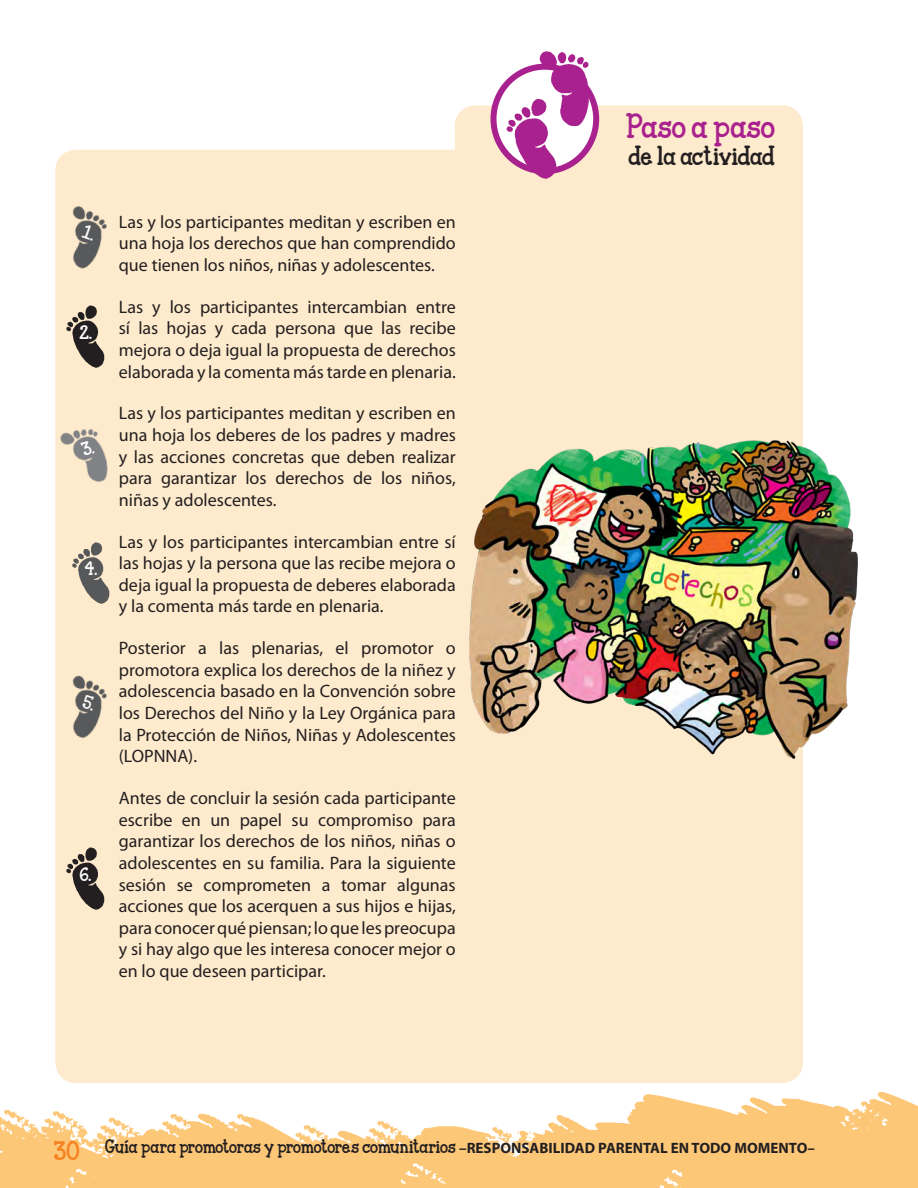
<style>
.page{position:relative;width:918px;height:1188px;background:#fff}
.page>*{position:absolute;margin:0;border:0;box-sizing:border-box;transform-origin:0 0}
.t1{font:27px "Janda Closer To Free";color:#a9218e}
.t2{font:21px "Janda Closer To Free";letter-spacing:-.015em;color:#231f20}
.t3{font:18px/21.6px "Myriad Pro";color:#231f20;text-align:justify}
.t4{font:15px "Janda Closer To Free";color:#231f20}
.t5{font:15px "Janda Closer To Free";color:#fff}
.s1{font-size:21px;color:#f58220}
.s2{font-family:"Myriad Pro";font-weight:700}
</style>
<div class="page">
<img style="left:0;top:1092px;width:918px;height:96px">
<div style="left:455px;top:105px;width:348px;height:118px;background:#feeacc;border-radius:21px"></div>
<div style="left:55px;top:150px;width:748px;height:933px;background:#feeacc;border-radius:21px"></div>
<div style="left:490px;top:64px;width:109px;height:110px;border:6px solid #a9218e;border-radius:50%"></div>
<img style="left:498px;top:51px;width:96px;height:128px">
<img style="left:55px;top:202px;width:52px;height:76px">
<img style="left:55px;top:672px;width:52px;height:75px">
<img style="left:60px;top:429px;width:48px;height:53px">
<img style="left:66px;top:305px;width:39px;height:63px">
<img style="left:66px;top:847px;width:39px;height:63px">
<img style="left:72px;top:542px;width:38px;height:62px">
<img style="left:469px;top:440px;width:389px;height:319px">
<svg style="left:82px;top:224px;width:12px;height:17px"></svg>
<svg style="left:82px;top:694px;width:12px;height:17px"></svg>
<svg style="left:80px;top:440px;width:15px;height:16px"></svg>
<p class="t5" style="left:79px;top:321px;width:14px">2.</p>
<p class="t5" style="left:85px;top:557px;width:14px">4.</p>
<p class="t5" style="left:80px;top:862px;width:13px">6.</p>
<p class="t3" style="left:119px;top:211px;width:338px">Las y los participantes meditan y escriben en una hoja los derechos que han comprendido que tienen los niños, niñas y adolescentes.</p>
<p class="t3" style="left:119px;top:296px;width:339px">Las y los participantes intercambian entre sí las hojas y cada persona que las recibe mejora o deja igual la propuesta de derechos elaborada y la comenta más tarde en plenaria.</p>
<p class="t3" style="left:119px;top:403px;width:339px">Las y los participantes meditan y escriben en una hoja los deberes de los padres y madres y las acciones concretas que deben realizar para garantizar los derechos de los niños, niñas y adolescentes.</p>
<p class="t3" style="left:119px;top:531px;width:338px">Las y los participantes intercambian entre sí las hojas y la persona que las recibe mejora o deja igual la propuesta de deberes elaborada y la comenta más tarde en plenaria.</p>
<p class="t3" style="left:119px;top:638px;width:339px">Posterior a las plenarias, el promotor o promotora explica los derechos de la niñez y adolescencia basado en la Convención sobre los Derechos del Niño y la Ley Orgánica para la Protección de Niños, Niñas y Adolescentes (LOPNNA).</p>
<p class="t3" style="left:119px;top:788px;width:339px">Antes de concluir la sesión cada participante escribe en un papel su compromiso para garantizar los derechos de los niños, niñas o adolescentes en su familia. Para la siguiente sesión se comprometen a tomar algunas acciones que los acerquen a sus hijos e hijas, para conocer qué piensan; lo que les preocupa y si hay algo que les interesa conocer mejor o en lo que deseen participar.</p>
<p class="t1" style="left:626px;top:105px;width:150px">Paso a paso</p>
<p class="t2" style="left:629px;top:140px;width:148px">de la actividad</p>
<p class="t4" style="left:54px;top:1134px;width:763px"><span class="s1">30</span> Guía para promotoras y promotores comunitarios <span class="s2">–RESPONSABILIDAD PARENTAL EN TODO MOMENTO–</span></p>
</div>
